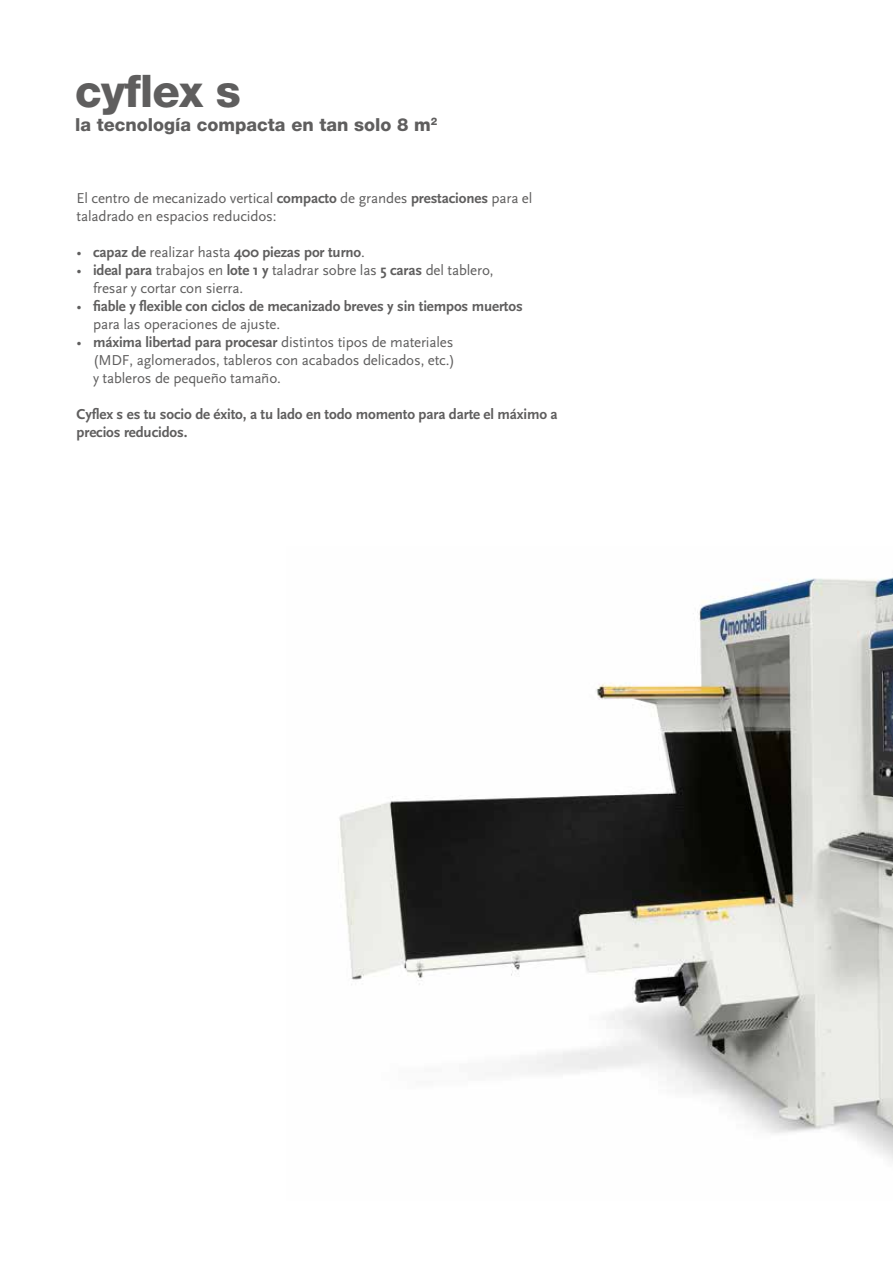
<style>
.page{position:relative;width:893px;height:1263px;background:#fff}
.page>*{position:absolute;margin:0;border:0;box-sizing:border-box;transform-origin:0 0}
.t1{font:800 45px "Helvetica Neue LT Std";color:#5f5e5e}
.t2{font:800 18px "Helvetica Neue LT Std";color:#5f5e5e}
.t3{font:15px/18px "Scala Sans";letter-spacing:-.01em;color:#5f5e5e}
.t4{font:700 15px/18px "Scala Sans";letter-spacing:-.01em;color:#5f5e5e}
.s1{font-weight:700}
.s2{font-weight:400}
</style>
<div class="page">
<img style="left:338px;top:577px;width:554px;height:584px">
<h1 class="t1" style="left:75px;top:64px;width:167px">cyflex s</h1>
<p class="t2" style="left:75px;top:114px;width:364px">la tecnología compacta en tan solo 8 m<sup>2</sup></p>
<p class="t3" style="left:77px;top:189px;width:457px">El centro de mecanizado vertical <span class="s1">compacto</span> de grandes <span class="s1">prestaciones</span> para el taladrado en espacios reducidos:</p>
<p class="t4" style="left:77px;top:243px;width:290px"><span class="s2">•</span> capaz de <span class="s2">realizar hasta</span> 400 piezas por turno<span class="s2">.</span></p>
<p class="t3" style="left:93px;top:261px;width:402px;text-indent:-16px">• <span class="s1">ideal para</span> trabajos en <span class="s1">lote 1 y</span> taladrar sobre las <span class="s1">5 caras</span> del tablero, fresar y cortar con sierra.</p>
<p class="t4" style="left:93px;top:297px;width:431px;text-indent:-16px"><span class="s2">•</span> fiable y flexible con ciclos de mecanizado breves y sin tiempos muertos <span class="s2">para las operaciones de ajuste.</span></p>
<p class="t3" style="left:93px;top:333px;width:363px;text-align:justify;text-indent:-16px">• <span class="s1">máxima libertad para procesar</span> distintos tipos de materiales (MDF, aglomerados, tableros con acabados delicados, etc.) y tableros de pequeño tamaño.</p>
<p class="t4" style="left:77px;top:405px;width:483px">Cyflex s es tu socio de éxito, a tu lado en todo momento para darte el máximo a precios reducidos.</p>
</div>
